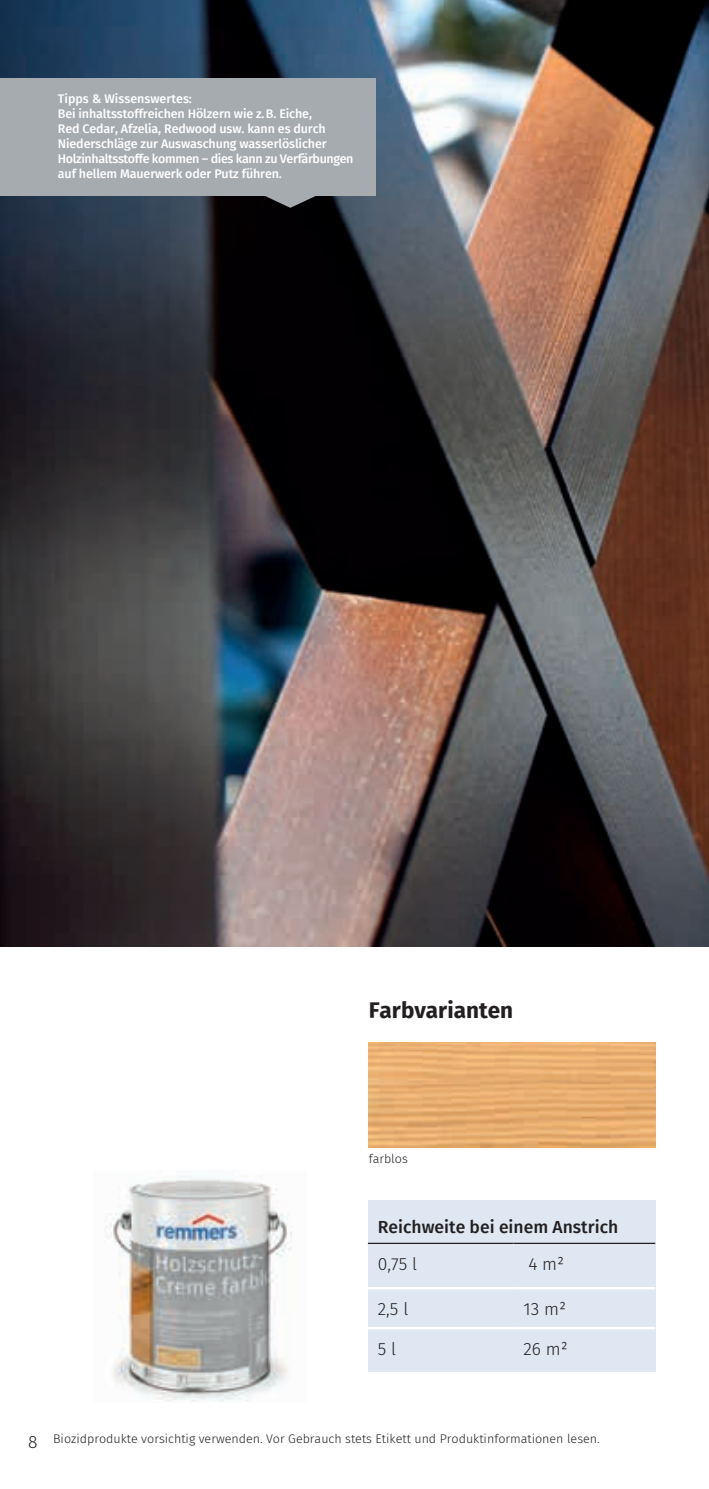
<style>
.page{position:relative;width:709px;height:1489px;background:#fff}
.page>*{position:absolute;margin:0;border:0;box-sizing:border-box;transform-origin:0 0}
.t1{font:700 22.5px "Fira Sans";color:#231f20}
.t2{font:500 17.5px "Fira Sans";color:#231f20}
.t3{font:300 17.5px "Fira Sans";color:#231f20}
.t4{font:500 12.5px/15px "Fira Sans";letter-spacing:-.01em;color:#fff}
.t5{font:300 12.5px "Fira Sans";color:#231f20}
</style>
<div class="page">
<img style="left:105px;top:1176px;width:187px;height:226px">
<img style="left:0;top:0;width:709px;height:946px">
<div style="left:369px;top:1199px;width:287px;height:172px;background:#dfe7f2"></div>
<img style="left:369px;top:1042px;width:287px;height:105px">
<div style="left:0;top:78px;width:376px;height:117px;background:#a6abb0"></div>
<svg style="left:260px;top:195px;width:61px;height:13px"></svg>
<hr style="left:368px;top:1242px;width:145px;height:1px;background:#231f20">
<hr style="left:513px;top:1242px;width:142px;height:1px;background:#231f20">
<hr style="left:368px;top:1286px;width:145px;height:3px;background:#fff">
<hr style="left:513px;top:1286px;width:142px;height:3px;background:#fff">
<hr style="left:368px;top:1326px;width:145px;height:3px;background:#fff">
<hr style="left:513px;top:1326px;width:142px;height:3px;background:#fff">
<p class="t4" style="left:58px;top:90px;width:297px">Tipps &amp; Wissenswertes:<br>Bei inhaltsstoffreichen Hölzern wie z.B. Eiche,<br>Red Cedar, Afzelia, Redwood usw. kann es durch Niederschläge zur Auswaschung wasserlöslicher Holzinhaltsstoffe kommen – dies kann zu Verfärbungen auf hellem Mauerwerk oder Putz führen.</p>
<h1 class="t1" style="left:369px;top:991px;width:146px">Farbvarianten</h1>
<p class="t5" style="left:369px;top:1149px;width:41px">farblos</p>
<h2 class="t2" style="left:378px;top:1213px;width:242px">Reichweite bei einem Anstrich</h2>
<h2 class="t3" style="left:378px;top:1251px;width:41px">0,75 l</h2>
<h2 class="t3" style="left:528px;top:1251px;width:37px">4 m²</h2>
<h2 class="t3" style="left:378px;top:1295px;width:32px">2,5 l</h2>
<h2 class="t3" style="left:523px;top:1295px;width:44px">13 m²</h2>
<h2 class="t3" style="left:378px;top:1335px;width:20px">5 l</h2>
<h2 class="t3" style="left:523px;top:1335px;width:46px">26 m²</h2>
<h2 class="t3" style="left:28px;top:1429px;width:11px">8</h2>
<p class="t5" style="left:53px;top:1429px;width:548px">Biozidprodukte vorsichtig verwenden. Vor Gebrauch stets Etikett und Produktinformationen lesen.</p>
</div>
